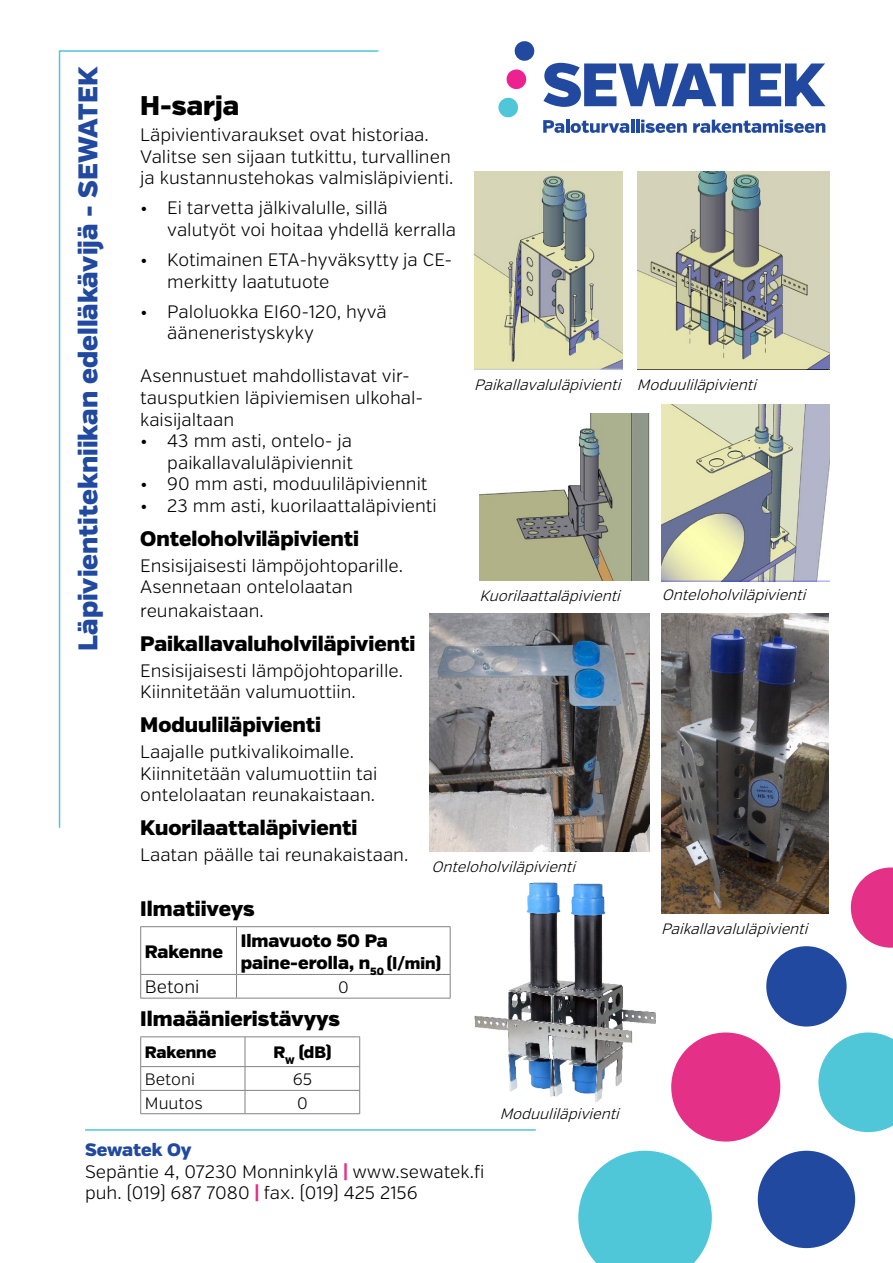
<style>
.page{position:relative;width:893px;height:1263px;background:#fff}
.page>*{position:absolute;margin:0;border:0;box-sizing:border-box;transform-origin:0 0}
.t1{font:900 27px "Verb";color:#21499f}
.t2{font:900 27px "Verb";color:#000}
.t3{font:900 21px "Verb";color:#000}
.t4{font:300 18px/21.6px "Verb";color:#000}
.t5{font:900 18px/21.6px "Verb";color:#000}
.t6{font:300 16.5px "Verb";color:#000}
.t7{font:900 16.5px "Verb";color:#000}
.t8{font:italic 300 15px "Verb";color:#000}
.s1{font-size:16.5px}
.s2{font-weight:900;color:#21499f}
.s3{font-weight:900;color:#e53088}
</style>
<div class="page">
<svg style="left:58px;top:50px;width:321px;height:778px"></svg>
<svg style="left:662px;top:404px;width:167px;height:177px;background:#bec1b1"></svg>
<svg style="left:474px;top:171px;width:148px;height:198px;background:#c1c3a9"></svg>
<img style="left:430px;top:613px;width:219px;height:238px">
<img style="left:661px;top:613px;width:167px;height:301px">
<svg style="left:637px;top:171px;width:192px;height:198px;background:#b7b9a3"></svg>
<img style="left:474px;top:872px;width:197px;height:230px">
<img style="left:479px;top:413px;width:171px;height:168px">
<div style="left:671px;top:1032px;width:109px;height:109px;background:#e53088;border-radius:50%"></div>
<svg style="left:851px;top:867px;width:42px;height:81px"></svg>
<div style="left:766px;top:946px;width:81px;height:80px;background:#21499f;border-radius:50%"></div>
<div style="left:758px;top:1151px;width:97px;height:97px;background:#21499f;border-radius:50%"></div>
<svg style="left:818px;top:1032px;width:75px;height:100px"></svg>
<svg style="left:578px;top:1151px;width:134px;height:112px"></svg>
<hr style="left:85px;top:1129px;width:451px;height:2px;background:#50c6d9">
<svg style="left:498px;top:97px;width:21px;height:21px"></svg>
<svg style="left:514px;top:41px;width:21px;height:20px"></svg>
<svg style="left:543px;top:63px;width:282px;height:44px"></svg>
<svg style="left:506px;top:69px;width:21px;height:21px"></svg>
<svg style="left:543px;top:120px;width:144px;height:13px"></svg>
<svg style="left:693px;top:120px;width:132px;height:13px"></svg>
<hr style="left:140px;top:926px;width:96px;height:1px;background:#818285">
<hr style="left:140px;top:927px;width:1px;height:47px;background:#818285">
<hr style="left:236px;top:926px;width:215px;height:1px;background:#818285">
<hr style="left:236px;top:927px;width:1px;height:47px;background:#818285">
<hr style="left:450px;top:927px;width:1px;height:47px;background:#818285">
<hr style="left:140px;top:974px;width:96px;height:1px;background:#818285">
<svg style="left:140px;top:975px;width:1px;height:23px"></svg>
<hr style="left:236px;top:974px;width:215px;height:1px;background:#818285">
<svg style="left:236px;top:975px;width:1px;height:23px"></svg>
<svg style="left:450px;top:975px;width:1px;height:23px"></svg>
<hr style="left:140px;top:998px;width:96px;height:1px;background:#818285">
<hr style="left:236px;top:998px;width:215px;height:1px;background:#818285">
<svg style="left:245px;top:1037px;width:1px;height:76px"></svg>
<hr style="left:140px;top:1036px;width:105px;height:1px;background:#818285">
<hr style="left:245px;top:1036px;width:115px;height:1px;background:#818285">
<hr style="left:140px;top:1066px;width:105px;height:1px;background:#818285">
<hr style="left:245px;top:1066px;width:115px;height:1px;background:#818285">
<hr style="left:140px;top:1090px;width:105px;height:1px;background:#818285">
<svg style="left:140px;top:1037px;width:1px;height:76px"></svg>
<hr style="left:245px;top:1090px;width:115px;height:1px;background:#818285">
<svg style="left:359px;top:1037px;width:1px;height:76px"></svg>
<hr style="left:140px;top:1113px;width:105px;height:1px;background:#818285">
<hr style="left:245px;top:1113px;width:115px;height:1px;background:#818285">
<h1 class="t1" style="left:71px;top:651px;width:585px;rotate:-90deg">Läpivientitekniikan edelläkävijä - SEWATEK</h1>
<h1 class="t2" style="left:140px;top:89px;width:100px">H-sarja</h1>
<p class="t4" style="left:140px;top:124px;width:314px">Läpivientivaraukset ovat historiaa.<br>Valitse sen sijaan tutkittu, turvallinen ja kustannustehokas valmisläpivienti.</p>
<p class="t4" style="left:167px;top:197px;width:290px;text-indent:-27px">• Ei tarvetta jälkivalulle, sillä valutyöt voi hoitaa yhdellä kerralla</p>
<p class="t4" style="left:167px;top:249px;width:287px;text-indent:-27px">• Kotimainen ETA-hyväksytty ja CE&shy;merkitty laatutuote</p>
<p class="t4" style="left:167px;top:301px;width:221px;text-indent:-27px">• Paloluokka EI60-120, hyvä ääneneristyskyky</p>
<p class="t4" style="left:140px;top:366px;width:282px">Asennustuet mahdollistavat vir&shy;tausputkien läpiviemisen ulkohal&shy;kaisijaltaan</p>
<p class="t4" style="left:140px;top:430px;width:214px;text-align:right">• 43 mm asti, ontelo- ja paikallavaluläpiviennit</p>
<p class="t4" style="left:140px;top:474px;width:289px">• 90 mm asti, moduuliläpiviennit</p>
<p class="t4" style="left:140px;top:495px;width:298px">• 23 mm asti, kuorilaattaläpivienti</p>
<p class="t3" style="left:140px;top:526px;width:220px">Onteloholviläpivienti</p>
<p class="t4" style="left:140px;top:555px;width:264px">Ensisijaisesti lämpöjohtoparille.<br>Asennetaan ontelolaatan</p>
<p class="t4" style="left:140px;top:600px;width:125px">reunakaistaan.</p>
<p class="t3" style="left:140px;top:631px;width:277px">Paikallavaluholviläpivienti</p>
<p class="t4" style="left:140px;top:660px;width:264px">Ensisijaisesti lämpöjohtoparille.<br>Kiinnitetään valumuottiin.</p>
<p class="t3" style="left:140px;top:712px;width:182px">Moduuliläpivienti</p>
<p class="t4" style="left:140px;top:741px;width:239px">Laajalle putkivalikoimalle.<br>Kiinnitetään valumuottiin tai ontelolaatan reunakaistaan.</p>
<p class="t3" style="left:140px;top:815px;width:219px">Kuorilaattaläpivienti</p>
<p class="t4" style="left:140px;top:844px;width:270px">Laatan päälle tai reunakaistaan.</p>
<p class="t3" style="left:140px;top:896px;width:116px">Ilmatiiveys</p>
<p class="t5" style="left:145px;top:941px;width:79px">Rakenne</p>
<p class="t5" style="left:241px;top:930px;width:202px">Ilmavuoto 50 Pa paine-erolla, n<sub>50</sub> <span class="s1">(l/min)</span></p>
<p class="t4" style="left:145px;top:977px;width:56px">Betoni</p>
<p class="t6" style="left:338px;top:977px;width:12px">0</p>
<p class="t3" style="left:140px;top:1006px;width:201px">Ilmaäänieristävyys</p>
<p class="t7" style="left:145px;top:1042px;width:73px">Rakenne</p>
<p class="t7" style="left:273px;top:1042px;width:60px">R<sub>W</sub> (dB)</p>
<p class="t6" style="left:145px;top:1069px;width:51px">Betoni</p>
<p class="t6" style="left:293px;top:1069px;width:21px">65</p>
<p class="t6" style="left:145px;top:1093px;width:59px">Muutos</p>
<p class="t6" style="left:297px;top:1093px;width:12px">0</p>
<p class="t8" style="left:474px;top:376px;width:152px">Paikallavaluläpivienti</p>
<p class="t8" style="left:479px;top:587px;width:147px">Kuorilaattaläpivienti</p>
<p class="t8" style="left:432px;top:858px;width:150px">Onteloholviläpivienti</p>
<p class="t8" style="left:500px;top:1105px;width:125px">Moduuliläpivienti</p>
<p class="t4" style="left:85px;top:1139px;width:401px"><span class="s2">Sewatek Oy<br></span>Sepäntie 4, 07230 Monninkylä <span class="s3">|</span> www.sewatek.fi puh. (019) 687 7080 <span class="s3">|</span> fax. (019) 425 2156</p>
<p class="t8" style="left:637px;top:376px;width:125px">Moduuliläpivienti</p>
<p class="t8" style="left:662px;top:586px;width:150px">Onteloholviläpivienti</p>
<p class="t8" style="left:661px;top:920px;width:152px">Paikallavaluläpivienti</p>
</div>
